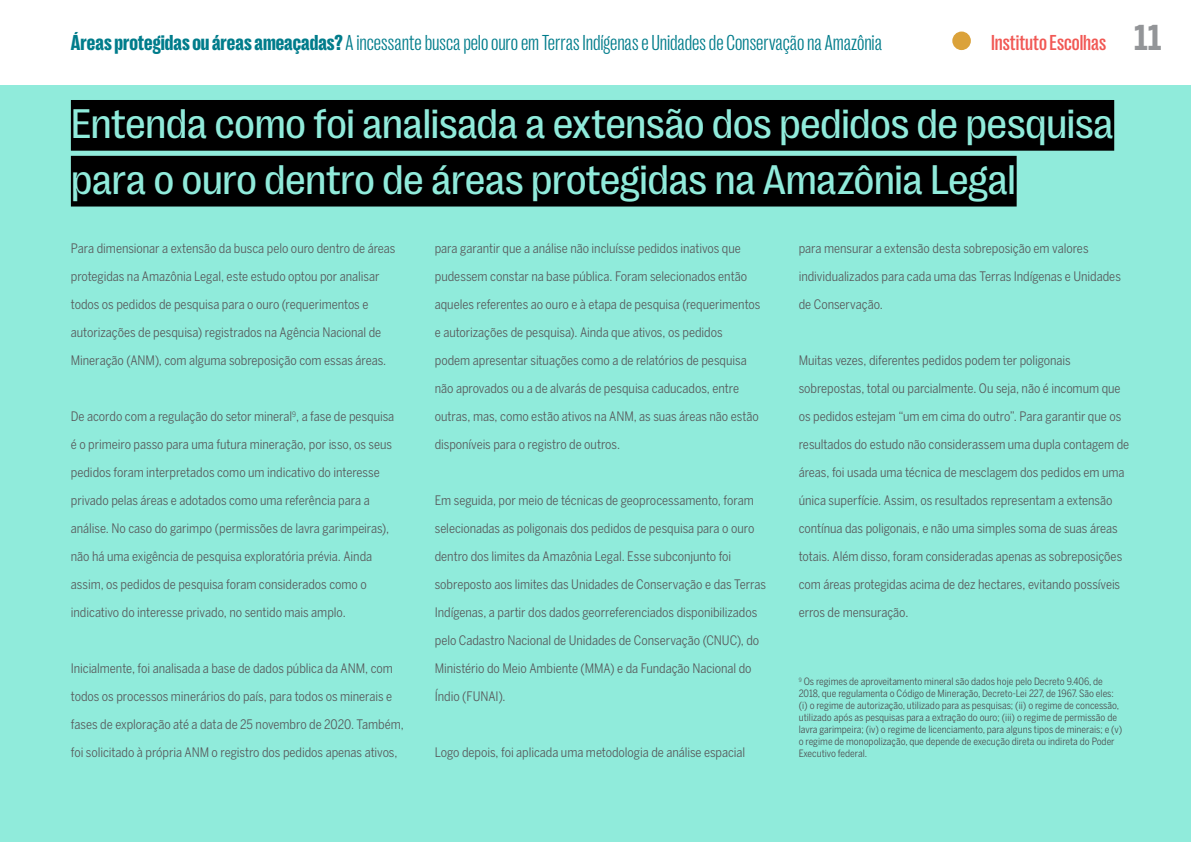
<style>
.page{position:relative;width:1191px;height:842px;background:#fff}
.page>*{position:absolute;margin:0;border:0;box-sizing:border-box;transform-origin:0 0}
.t1{font:42.1px/55.8px "Right Grotesk";letter-spacing:-.02em;color:#90ebdb}
.t2{font:300 condensed 22px "Right Grotesk";letter-spacing:-.005em;color:#007c8b}
.t3{font:500 condensed 22px "Right Grotesk";color:#f15854}
.t4{font:13px/28px "Benton Sans Cond";letter-spacing:-.005em;color:#58595b}
.t5{font:10px/12px "Benton Sans Cond";color:#4d4d4f}
.s1{font-family:"Right Grotesk Narrow Dark";font-weight:400;font-stretch:normal}
.s2{font-family:"Benton Sans Cond";font-weight:700;font-stretch:normal;font-size:34px;color:#939598}
</style>
<div class="page">
<div style="left:0;top:85px;width:1191px;height:757px;background:#90ebdb"></div>
<div style="left:952px;top:32px;width:19px;height:18px;background:#dba23a;border-radius:50%"></div>
<div style="left:71px;top:100px;width:1043px;height:51px;background:#000"></div>
<div style="left:71px;top:156px;width:945px;height:51px;background:#000"></div>
<h2 class="t2" style="left:71px;top:31px;width:812px"><span class="s1">Áreas protegidas ou áreas ameaçadas?</span>A incessante busca pelo ouro em Terras Indígenas e Unidades de Conservação na Amazônia</h2>
<h2 class="t3" style="left:991px;top:31px;width:172px">Instituto Escolhas <span class="s2">11</span></h2>
<h1 class="t1" style="left:71px;top:95px;width:1044px">Entenda como foi analisada a extensão dos pedidos de pesquisa para o ouro dentro de áreas protegidas na Amazônia Legal</h1>
<p class="t4" style="left:71px;top:234px;width:326px">Para dimensionar a extensão da busca pelo ouro dentro de áreas protegidas na Amazônia Legal, este estudo optou por analisar todos os pedidos de pesquisa para o ouro (requerimentos e autorizações de pesquisa) registrados na Agência Nacional de Mineração (ANM), com alguma sobreposição com essas áreas.</p>
<p class="t4" style="left:71px;top:402px;width:325px">De acordo com a regulação do setor mineral<sup>9</sup>, a fase de pesquisa é o primeiro passo para uma futura mineração, por isso, os seus pedidos foram interpretados como um indicativo do interesse privado pelas áreas e adotados como uma referência para a análise. No caso do garimpo (permissões de lavra garimpeiras), não há uma exigência de pesquisa exploratória prévia. Ainda assim, os pedidos de pesquisa foram considerados como o indicativo do interesse privado, no sentido mais amplo.</p>
<p class="t4" style="left:71px;top:654px;width:334px">Inicialmente, foi analisada a base de dados pública da ANM, com todos os processos minerários do país, para todos os minerais e fases de exploração até a data de 25 novembro de 2020. Também, foi solicitado à própria ANM o registro dos pedidos apenas ativos,</p>
<p class="t4" style="left:435px;top:234px;width:327px">para garantir que a análise não incluísse pedidos inativos que pudessem constar na base pública. Foram selecionados então aqueles referentes ao ouro e à etapa de pesquisa (requerimentos e autorizações de pesquisa). Ainda que ativos, os pedidos podem apresentar situações como a de relatórios de pesquisa não aprovados ou a de alvarás de pesquisa caducados, entre outras, mas, como estão ativos na ANM, as suas áreas não estão disponíveis para o registro de outros.</p>
<p class="t4" style="left:435px;top:486px;width:333px">Em seguida, por meio de técnicas de geoprocessamento, foram selecionadas as poligonais dos pedidos de pesquisa para o ouro dentro dos limites da Amazônia Legal. Esse subconjunto foi sobreposto aos limites das Unidades de Conservação e das Terras Indígenas, a partir dos dados georreferenciados disponibilizados pelo Cadastro Nacional de Unidades de Conservação (CNUC), do Ministério do Meio Ambiente (MMA) e da Fundação Nacional do Índio (FUNAI).</p>
<p class="t4" style="left:435px;top:738px;width:312px">Logo depois, foi aplicada uma metodologia de análise espacial</p>
<p class="t4" style="left:798px;top:234px;width:324px">para mensurar a extensão desta sobreposição em valores individualizados para cada uma das Terras Indígenas e Unidades de Conservação.</p>
<p class="t4" style="left:798px;top:346px;width:332px">Muitas vezes, diferentes pedidos podem ter poligonais sobrepostas, total ou parcialmente. Ou seja, não é incomum que os pedidos estejam “um em cima do outro”. Para garantir que os resultados do estudo não considerassem uma dupla contagem de áreas, foi usada uma técnica de mesclagem dos pedidos em uma única superfície. Assim, os resultados representam a extensão contínua das poligonais, e não uma simples soma de suas áreas totais. Além disso, foram consideradas apenas as sobreposições com áreas protegidas acima de dez hectares, evitando possíveis erros de mensuração.</p>
<p class="t5" style="left:798px;top:675px;width:325px"><sup>9</sup> Os regimes de aproveitamento mineral são dados hoje pelo Decreto 9.406, de 2018, que regulamenta o Código de Mineração, Decreto-Lei 227, de 1967. São eles: (i) o regime de autorização, utilizado para as pesquisas; (ii) o regime de concessão, utilizado após as pesquisas para a extração do ouro; (iii) o regime de permissão de lavra garimpeira; (iv) o regime de licenciamento, para alguns tipos de minerais; e (v) o regime de monopolização, que depende de execução direta ou indireta do Poder Executivo federal.</p>
</div>
